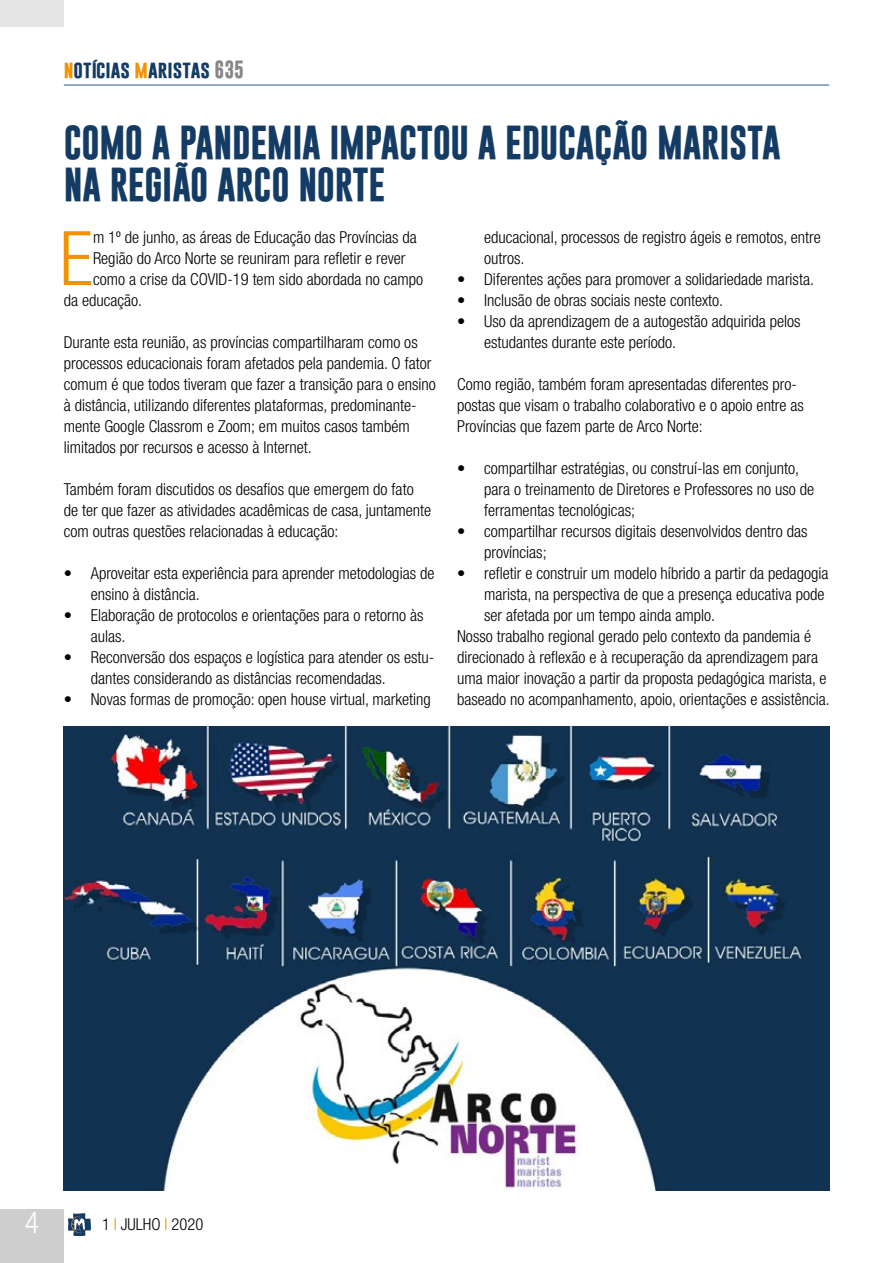
<style>
.page{position:relative;width:893px;height:1263px;background:#fff}
.page>*{position:absolute;margin:0;border:0;box-sizing:border-box;transform-origin:0 0}
.t1{font:300 condensed 75.3px "Helvetica Neue";color:#f39200}
.t2{font:700 34.5px/42px "Gobold";letter-spacing:-.01em;color:#133b64}
.t3{font:300 condensed 30px "Helvetica Neue";color:#fff}
.t4{font:700 18px "Gobold";color:#133b64}
.t5{font:300 condensed 16.5px/21px "Helvetica Neue";color:#000}
.s1{color:#f39200}
.s2{color:#878787}
</style>
<div class="page">
<div style="left:0;top:1209px;width:64px;height:54px;background:#cfcece"></div>
<hr style="left:64px;top:85px;width:765px;height:1px;background:#275b9b">
<svg style="left:68px;top:1213px;width:23px;height:23px"></svg>
<div style="left:0;top:0;width:64px;height:27px;background:#e6e5e5"></div>
<img style="left:64px;top:726px;width:765px;height:465px">
<p class="t4" style="left:64px;top:57px;width:182px"><span class="s1">n</span>otícias <span class="s1">m</span>aristas <span class="s2">635</span></p>
<h2 class="t2" style="left:64px;top:122px;width:718px">COMO A PANDEMIA IMPACTOU A EDUCAÇÃO MARISTA<br>NA REGIÃO ARCO NORTE</h2>
<h1 class="t1" style="left:60px;top:215px;width:35px">E</h1>
<p class="t5" style="left:93px;top:227px;width:325px">m 1º de junho, as áreas de Educação das Províncias da</p>
<p class="t5" style="left:484px;top:227px;width:338px">educacional, processos de registro ágeis e remotos, entre outros.</p>
<p class="t5" style="left:457px;top:269px;width:358px">• Diferentes ações para promover a solidariedade marista.</p>
<p class="t5" style="left:457px;top:290px;width:268px">• Inclusão de obras sociais neste contexto.</p>
<p class="t5" style="left:484px;top:311px;width:318px;text-indent:-27px">• Uso da aprendizagem de a autogestão adquirida pelos estudantes durante este período.</p>
<p class="t5" style="left:457px;top:374px;width:348px">Como região, também foram apresentadas diferentes pro&shy;postas que visam o trabalho colaborativo e o apoio entre as<br>Províncias que fazem parte de Arco Norte:</p>
<p class="t5" style="left:484px;top:458px;width:332px;text-indent:-27px">• compartilhar estratégias, ou construí-las em conjunto, para o treinamento de Diretores e Professores no uso de ferramentas tecnológicas;</p>
<p class="t5" style="left:484px;top:521px;width:325px;text-indent:-27px">• compartilhar recursos digitais desenvolvidos dentro das províncias;</p>
<p class="t5" style="left:457px;top:563px;width:373px">• refletir e construir um modelo híbrido a partir da pedagogia</p>
<p class="t5" style="left:484px;top:584px;width:342px">marista, na perspectiva de que a presença educativa pode</p>
<p class="t5" style="left:484px;top:605px;width:232px">ser afetada por um tempo ainda amplo.</p>
<p class="t5" style="left:457px;top:626px;width:356px">Nosso trabalho regional gerado pelo contexto da pandemia é</p>
<p class="t5" style="left:457px;top:647px;width:363px">direcionado à reflexão e à recuperação da aprendizagem para</p>
<p class="t5" style="left:457px;top:668px;width:371px">uma maior inovação a partir da proposta pedagógica marista, e</p>
<p class="t5" style="left:457px;top:689px;width:374px">baseado no acompanhamento, apoio, orientações e assistência.</p>
<p class="t5" style="left:93px;top:248px;width:314px">Região do Arco Norte se reuniram para refletir e rever</p>
<p class="t5" style="left:93px;top:269px;width:332px">como a crise da COVID-19 tem sido abordada no campo</p>
<p class="t5" style="left:64px;top:290px;width:80px">da educação.</p>
<p class="t5" style="left:64px;top:332px;width:374px">Durante esta reunião, as províncias compartilharam como os processos educacionais foram afetados pela pandemia. O fator comum é que todos tiveram que fazer a transição para o ensino à distância, utilizando diferentes plataformas, predominante&shy;mente Google Classrom e Zoom; em muitos casos também limitados por recursos e acesso à Internet.</p>
<p class="t5" style="left:64px;top:479px;width:369px">Também foram discutidos os desafios que emergem do fato de ter que fazer as atividades acadêmicas de casa, juntamente com outras questões relacionadas à educação:</p>
<p class="t5" style="left:91px;top:563px;width:345px;text-indent:-27px">• Aproveitar esta experiência para aprender metodologias de ensino à distância.</p>
<p class="t5" style="left:91px;top:605px;width:334px;text-indent:-27px">• Elaboração de protocolos e orientações para o retorno às aulas.</p>
<p class="t5" style="left:91px;top:647px;width:345px;text-indent:-27px">• Reconversão dos espaços e logística para atender os estu&shy;dantes considerando as distâncias recomendadas.</p>
<p class="t5" style="left:64px;top:689px;width:368px">• Novas formas de promoção: open house virtual, marketing</p>
<h3 class="t3" style="left:25px;top:1205px;width:16px">4</h3>
<p class="t5" style="left:102px;top:1214px;width:103px">1 <span class="s1">I</span> JULHO <span class="s1">I</span> 2020</p>
</div>
